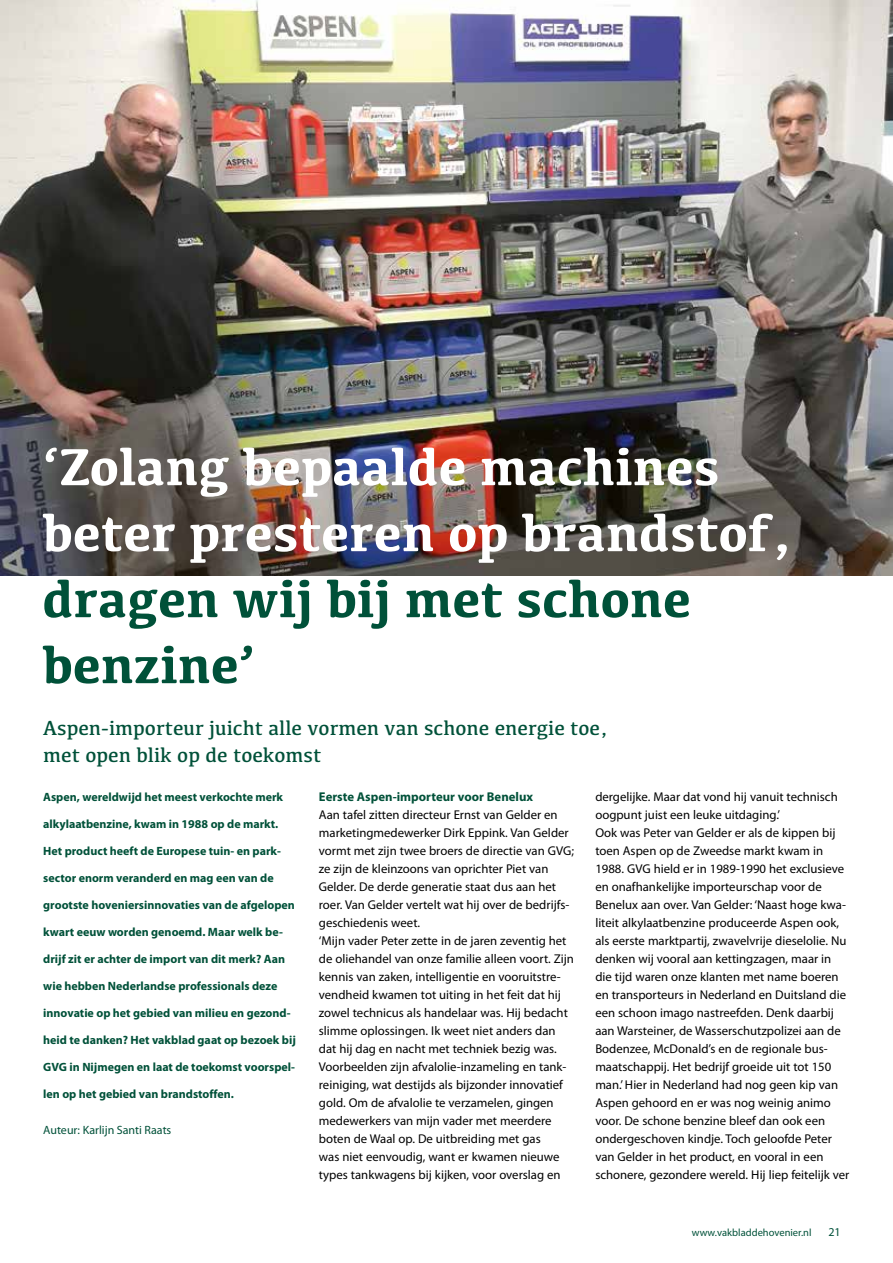
<style>
.page{position:relative;width:893px;height:1263px;background:#fff}
.page>*{position:absolute;margin:0;border:0;box-sizing:border-box;transform-origin:0 0}
.t1{font:700 54px/66px "Kefa";color:#fff}
.t2{font:700 54px/66px "Kefa";color:#005139}
.t3{font:21px/27px "Kefa";color:#005139}
.t4{font:12.75px/18px "Myriad Pro";color:#000}
.t5{font:700 12.75px "Myriad Pro";color:#005139}
.t6{font:700 12px "Myriad Pro";color:#005139}
.t7{font:12px "Myriad Pro";color:#005139}
.t8{font:10.5px "Myriad Pro";color:#005139}
</style>
<div class="page">
<img style="left:0;top:0;width:893px;height:575px">
<h1 class="t1" style="left:43px;top:431px;width:753px">‘Zolang bepaalde machines beter presteren op brandstof,</h1>
<h1 class="t2" style="left:43px;top:563px;width:650px">dragen wij bij met schone benzine’</h1>
<h2 class="t3" style="left:43px;top:714px;width:566px">Aspen-importeur juicht alle vormen van schone energie toe, met open blik op de toekomst</h2>
<p class="t6" style="left:43px;top:789px;width:241px">Aspen, wereldwijd het meest verkochte merk</p>
<p class="t6" style="left:43px;top:816px;width:236px">alkylaatbenzine, kwam in 1988 op de markt.</p>
<p class="t6" style="left:43px;top:843px;width:239px">Het product heeft de Europese tuin- en park-</p>
<p class="t6" style="left:43px;top:870px;width:232px">sector enorm veranderd en mag een van de</p>
<p class="t6" style="left:43px;top:897px;width:253px">grootste hoveniersinnovaties van de afgelopen</p>
<p class="t6" style="left:43px;top:924px;width:241px">kwart eeuw worden genoemd. Maar welk be-</p>
<p class="t6" style="left:43px;top:951px;width:243px">drijf zit er achter de import van dit merk? Aan</p>
<p class="t6" style="left:43px;top:978px;width:236px">wie hebben Nederlandse professionals deze</p>
<p class="t6" style="left:43px;top:1005px;width:249px">innovatie op het gebied van milieu en gezond-</p>
<p class="t6" style="left:43px;top:1032px;width:254px">heid te danken? Het vakblad gaat op bezoek bij</p>
<p class="t6" style="left:43px;top:1059px;width:253px">GVG in Nijmegen en laat de toekomst voorspel-</p>
<p class="t6" style="left:43px;top:1086px;width:192px">len op het gebied van brandstoffen.</p>
<p class="t7" style="left:43px;top:1123px;width:130px">Auteur: Karlijn Santi Raats</p>
<p class="t5" style="left:319px;top:788px;width:216px">Eerste Aspen-importeur voor Benelux</p>
<p class="t4" style="left:319px;top:806px;width:257px">Aan tafel zitten directeur Ernst van Gelder en marketingmedewerker Dirk Eppink. Van Gelder vormt met zijn twee broers de directie van GVG; ze zijn de kleinzoons van oprichter Piet van Gelder. De derde generatie staat dus aan het roer. Van Gelder vertelt wat hij over de bedrijfs&shy;geschiedenis weet.<br>‘Mijn vader Peter zette in de jaren zeventig het de oliehandel van onze familie alleen voort. Zijn kennis van zaken, intelligentie en vooruitstre&shy;vendheid kwamen tot uiting in het feit dat hij zowel technicus als handelaar was. Hij bedacht slimme oplossingen. Ik weet niet anders dan dat hij dag en nacht met techniek bezig was.<br>Voorbeelden zijn afvalolie-inzameling en tank&shy;reiniging, wat destijds als bijzonder innovatief gold. Om de afvalolie te verzamelen, gingen medewerkers van mijn vader met meerdere boten de Waal op. De uitbreiding met gas<br>was niet eenvoudig, want er kwamen nieuwe types tankwagens bij kijken, voor overslag en</p>
<p class="t4" style="left:595px;top:788px;width:256px">dergelijke. Maar dat vond hij vanuit technisch oogpunt juist een leuke uitdaging.’<br>Ook was Peter van Gelder er als de kippen bij toen Aspen op de Zweedse markt kwam in 1988. GVG hield er in 1989-1990 het exclusieve en onafhankelijke importeurschap voor de Benelux aan over. Van Gelder: ‘Naast hoge kwa&shy;liteit alkylaatbenzine produceerde Aspen ook, als eerste marktpartij, zwavelvrije dieselolie. Nu denken wij vooral aan kettingzagen, maar in die tijd waren onze klanten met name boeren en transporteurs in Nederland en Duitsland die een schoon imago nastreefden. Denk daarbij aan Warsteiner, de Wasserschutzpolizei aan de Bodenzee, McDonald’s en de regionale bus&shy;maatschappij. Het bedrijf groeide uit tot 150 man.’ Hier in Nederland had nog geen kip van Aspen gehoord en er was nog weinig animo voor. De schone benzine bleef dan ook een ondergeschoven kindje. Toch geloofde Peter van Gelder in het product, en vooral in een schonere, gezondere wereld. Hij liep feitelijk ver</p>
<p class="t8" style="left:692px;top:1226px;width:121px">www.vakbladdehovenier.nl</p>
<p class="t7" style="left:828px;top:1224px;width:14px">21</p>
</div>
